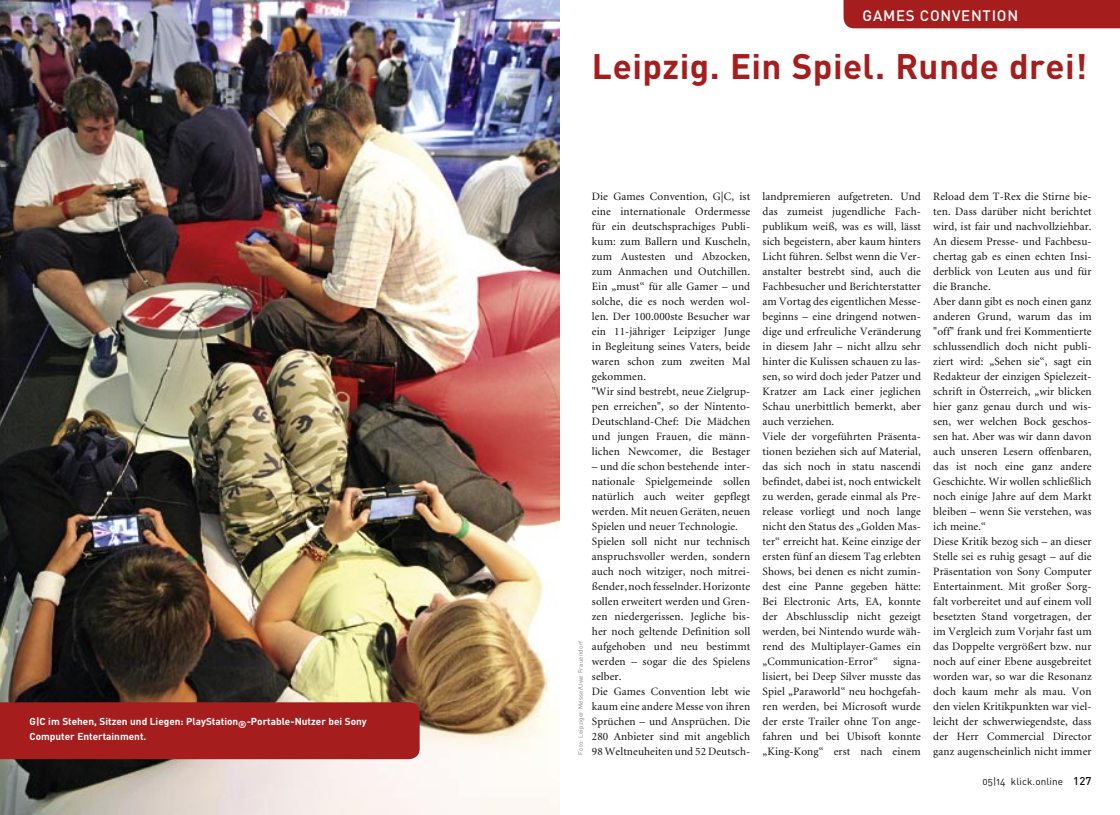
<style>
.page{position:relative;width:1120px;height:815px;background:#fff}
.page>*{position:absolute;margin:0;border:0;box-sizing:border-box;transform-origin:0 0}
._1_Headline{font:700 35px "DIN";letter-spacing:.01em;color:#a61d1e}
.Rubrik{font:500 15px "DIN";letter-spacing:.05em;color:#fff}
._3_Bodytext{font:11.25px/15px "Minion";letter-spacing:.01em;color:#100f10;text-align:justify}
._8_1_Bildunterschrift_LB{font:700 10px/15px "DIN";color:#fff}
._3_Bodytext-2{font:10px "DIN Regular Alternate";letter-spacing:.01em;color:#100f10}
._9_Fotocredit{font:6.25px "DIN";letter-spacing:.025em;color:#7f8081}
.s1{font-family:"DIN";font-weight:500;font-size:11.25px}
</style>
<div class="page">
<div style="left:843px;top:0;width:277px;height:28px;background:#a61d1e"></div>
<img style="left:0;top:0;width:560px;height:815px">
<div style="left:0;top:702px;width:420px;height:57px;background:#a61d1e"></div>
<p class="_8_1_Bildunterschrift_LB" style="left:30px;top:713px;width:339px">G|C im Stehen, Sitzen und Liegen: PlayStation®-Portable-Nutzer bei Sony<br>Computer Entertainment.</p>
<p class="Rubrik" style="left:862px;top:6px;width:157px">GAMES CONVENTION</p>
<p class="_1_Headline" style="left:592px;top:43px;width:497px">Leipzig. Ein Spiel. Runde drei!</p>
<p class="_3_Bodytext" style="left:592px;top:189px;width:160px">Die Games Convention, G|C, ist eine internationale Ordermesse für ein deutschsprachiges Publi&shy;kum: zum Ballern und Kuscheln, zum Austesten und Abzocken, zum Anmachen und Outchillen.<br>Ein „must“ für alle Gamer – und solche, die es noch werden wol&shy;len. Der 100.000ste Besucher war ein 11-jähriger Leipziger Junge in Begleitung seines Vaters, beide waren schon zum zweiten Mal gekommen.</p>
<p class="_3_Bodytext" style="left:592px;top:384px;width:160px">"Wir sind bestrebt, neue Zielgrup&shy;pen erreichen", so der Nintento-Deutschland-Chef: Die Mädchen und jungen Frauen, die männ&shy;lichen Newcomer, die Bestager</p>
<p class="_3_Bodytext" style="left:592px;top:459px;width:160px">– und die schon bestehende inter&shy;nationale Spielgemeinde sollen natürlich auch weiter gepflegt werden. Mit neuen Geräten, neuen Spielen und neuer Technologie.</p>
<p class="_3_Bodytext" style="left:592px;top:534px;width:160px">Spielen soll nicht nur technisch anspruchsvoller werden, sondern auch noch witziger, noch mitrei&shy;ßender, noch fesselnder. Horizonte sollen erweitert werden und Gren&shy;zen niedergerissen. Jegliche bis&shy;her noch geltende Definition soll aufgehoben und neu bestimmt werden – sogar die des Spielens selber.</p>
<p class="_3_Bodytext" style="left:592px;top:684px;width:160px">Die Games Convention lebt wie kaum eine andere Messe von ihren Sprüchen – und Ansprüchen. Die 280 Anbieter sind mit angeblich 98 Weltneuheiten und 52 Deutsch-</p>
<p class="_9_Fotocredit" style="left:576px;top:755px;width:115px;rotate:-90deg">Foto: Leipziger Messe/Uwe Frauendorf</p>
<p class="_3_Bodytext" style="left:762px;top:189px;width:160px">landpremieren aufgetreten. Und das zumeist jugendliche Fach&shy;publikum weiß, was es will, lässt sich begeistern, aber kaum hinters Licht führen. Selbst wenn die Ver&shy;anstalter bestrebt sind, auch die Fachbesucher und Berichterstatter am Vortag des eigentlichen Messe&shy;beginns – eine dringend notwen&shy;dige und erfreuliche Veränderung in diesem Jahr – nicht allzu sehr hinter die Kulissen schauen zu las&shy;sen, so wird doch jeder Patzer und Kratzer am Lack einer jeglichen Schau unerbittlich bemerkt, aber auch verziehen.</p>
<p class="_3_Bodytext" style="left:762px;top:429px;width:160px">Viele der vorgeführten Präsenta&shy;tionen beziehen sich auf Material, das sich noch in statu nascendi befindet, dabei ist, noch entwickelt zu werden, gerade einmal als Pre&shy;release vorliegt und noch lange nicht den Status des „Golden Mas&shy;ter“ erreicht hat. Keine einzige der ersten fünf an diesem Tag erlebten Shows, bei denen es nicht zumin&shy;dest eine Panne gegeben hätte:<br>Bei Electronic Arts, EA, konnte der Abschlussclip nicht gezeigt werden, bei Nintendo wurde wäh&shy;rend des Multiplayer-Games ein „Communication-Error“</p>
<p class="_3_Bodytext" style="left:762px;top:654px;width:160px;text-indent:130px">signa&shy;lisiert, bei Deep Silver musste das Spiel „Paraworld“ neu hochgefah&shy;ren werden, bei Microsoft wurde der erste Trailer ohne Ton ange&shy;fahren und bei Ubisoft konnte „King-Kong“ erst nach einem</p>
<p class="_3_Bodytext" style="left:933px;top:189px;width:160px">Reload dem T-Rex die Stirne bie&shy;ten. Dass darüber nicht berichtet wird, ist fair und nachvollziehbar.<br>An diesem Presse- und Fachbesu&shy;chertag gab es einen echten Insi&shy;derblick von Leuten aus und für die Branche.</p>
<p class="_3_Bodytext" style="left:933px;top:294px;width:160px">Aber dann gibt es noch einen ganz anderen Grund, warum das im "off" frank und frei Kommentierte schlussendlich doch nicht publi&shy;ziert wird: „Sehen sie“, sagt ein Redakteur der einzigen Spielezeit&shy;schrift in Österreich, „wir blicken hier ganz genau durch und wis&shy;sen, wer welchen Bock geschos&shy;sen hat. Aber was wir dann davon auch unseren Lesern offenbaren, das ist noch eine ganz andere Geschichte. Wir wollen schließlich noch einige Jahre auf dem Markt bleiben – wenn Sie verstehen, was ich meine.“</p>
<p class="_3_Bodytext" style="left:933px;top:534px;width:160px">Diese Kritik bezog sich – an dieser Stelle sei es ruhig gesagt – auf die Präsentation von Sony Computer Entertainment. Mit großer Sorg&shy;falt vorbereitet und auf einem voll besetzten Stand vorgetragen, der im Vergleich zum Vorjahr fast um das Doppelte vergrößert bzw. nur noch auf einer Ebene ausgebreitet worden war, so war die Resonanz doch kaum mehr als mau. Von den vielen Kritikpunkten war viel&shy;leicht der schwerwiegendste, dass der Herr Commercial Director ganz augenscheinlich nicht immer</p>
<p class="_3_Bodytext-2" style="left:982px;top:775px;width:111px">05|14 klick.online <span class="s1">127</span></p>
</div>
